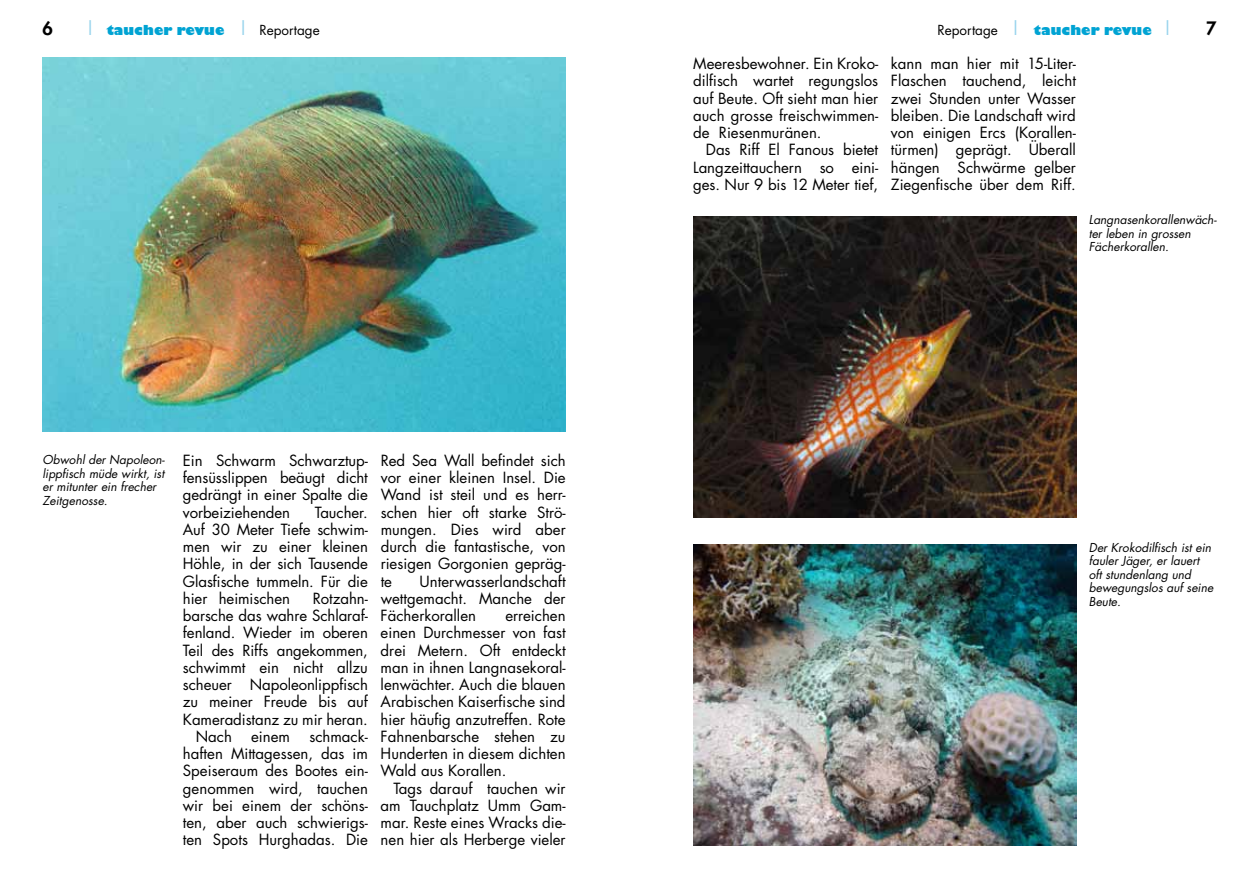
<style>
.page{position:relative;width:1259px;height:893px;background:#fff}
.page>*{position:absolute;margin:0;border:0;box-sizing:border-box;transform-origin:0 0}
.t1{font:800 18px "Futura";color:#000}
.t2{font:15px/17.2px "Futura";color:#000;text-align:justify}
.t3{font:800 13.5px "Gill Sans";color:#00a3d3}
.t4{font:italic 12px/13.5px "Futura";color:#000}
.s1{font-family:"Futura";font-weight:400;font-size:18px;color:#96d3ec}
.s2{font-family:"Futura";font-weight:400;color:#000}
</style>
<div class="page">
<img style="left:693px;top:544px;width:383px;height:301px">
<img style="left:693px;top:216px;width:383px;height:301px">
<img style="left:43px;top:58px;width:523px;height:373px">
<p class="t1" style="left:43px;top:16px;width:12px">6</p>
<p class="t3" style="left:85px;top:21px;width:236px"><span class="s1">|</span> taucher revue <span class="s1">|</span> <span class="s2">Reportage</span></p>
<p class="t3" style="left:937px;top:21px;width:237px"><span class="s2">Reportage</span> <span class="s1">|</span> taucher revue <span class="s1">|</span></p>
<p class="t1" style="left:1206px;top:16px;width:12px">7</p>
<p class="t4" style="left:43px;top:453px;width:124px">Obwohl der Napoleon&shy;lippfisch müde wirkt, ist er mitunter ein frecher<br>Zeitgenosse.</p>
<p class="t2" style="left:183px;top:451px;width:186px">Ein Schwarm Schwarztup&shy;fensüsslippen beäugt dicht gedrängt in einer Spalte die vorbeiziehenden</p>
<p class="t2" style="left:183px;top:503px;width:187px;text-indent:132px">Taucher.<br>Auf 30 Meter Tiefe schwim&shy;men wir zu einer kleinen Höhle, in der sich Tausende Glasfische tummeln. Für die hier heimischen</p>
<p class="t2" style="left:313px;top:589px;width:57px">Rotzahn-</p>
<p class="t2" style="left:183px;top:607px;width:186px">barsche das wahre Schlaraf-</p>
<p class="t2" style="left:183px;top:624px;width:186px">fenland. Wieder im oberen</p>
<p class="t2" style="left:183px;top:641px;width:186px">Teil des Riffs angekommen,</p>
<p class="t2" style="left:183px;top:658px;width:186px">schwimmt ein nicht allzu</p>
<p class="t2" style="left:183px;top:676px;width:186px">scheuer Napoleonlippfisch</p>
<p class="t2" style="left:183px;top:693px;width:186px">zu meiner Freude bis auf</p>
<p class="t2" style="left:183px;top:710px;width:186px">Kameradistanz zu mir heran.</p>
<p class="t2" style="left:196px;top:727px;width:38px">Nach</p>
<p class="t2" style="left:251px;top:727px;width:40px">einem</p>
<p class="t2" style="left:183px;top:727px;width:186px;text-indent:126px">schmack&shy;haften Mittagessen, das im Speiseraum des Bootes ein&shy;genommen wird, tauchen wir bei einem der schöns&shy;ten, aber auch schwierigs&shy;ten Spots Hurghadas. Die</p>
<p class="t2" style="left:381px;top:451px;width:187px">Red Sea Wall befindet sich vor einer kleinen Insel. Die Wand ist steil und es herr&shy;schen hier oft starke Strö&shy;mungen. Dies wird aber durch die fantastische, von riesigen Gorgonien gepräg&shy;te</p>
<p class="t2" style="left:381px;top:572px;width:186px;text-indent:39px">Unterwasserlandschaft wettgemacht. Manche der Fächerkorallen</p>
<p class="t2" style="left:381px;top:607px;width:186px;text-indent:125px">erreichen einen Durchmesser von fast drei Metern. Oft entdeckt man in ihnen Langnasekoral&shy;lenwächter. Auch die blauen Arabischen Kaiserfische sind hier häufig anzutreffen. Rote Fahnenbarsche stehen zu Hunderten in diesem dichten Wald aus Korallen.</p>
<p class="t2" style="left:380px;top:779px;width:186px;text-indent:13px">Tags darauf tauchen wir am Tauchplatz Umm Gam&shy;mar. Reste eines Wracks die&shy;nen hier als Herberge vieler</p>
<p class="t2" style="left:693px;top:55px;width:186px">Meeresbewohner. Ein Kroko&shy;dilfisch wartet regungslos auf Beute. Oft sieht man hier auch grosse freischwimmen&shy;de Riesenmuränen.</p>
<p class="t2" style="left:693px;top:141px;width:186px;text-indent:13px">Das Riff El Fanous bietet Langzeittauchern so eini&shy;ges. Nur 9 bis 12 Meter tief,</p>
<p class="t2" style="left:891px;top:55px;width:186px">kann man hier mit 15-Liter-Flaschen tauchend, leicht zwei Stunden unter Wasser bleiben. Die Landschaft wird von einigen Ercs (Korallen&shy;türmen) geprägt. Überall hängen Schwärme gelber Ziegenfische über dem Riff.</p>
<p class="t4" style="left:1089px;top:213px;width:129px">Langnasenkorallenwäch&shy;ter leben in grossen<br>Fächerkorallen.</p>
<p class="t4" style="left:1089px;top:541px;width:126px">Der Krokodilfisch ist ein fauler Jäger, er lauert oft stundenlang und bewegungslos auf seine<br>Beute.</p>
</div>
